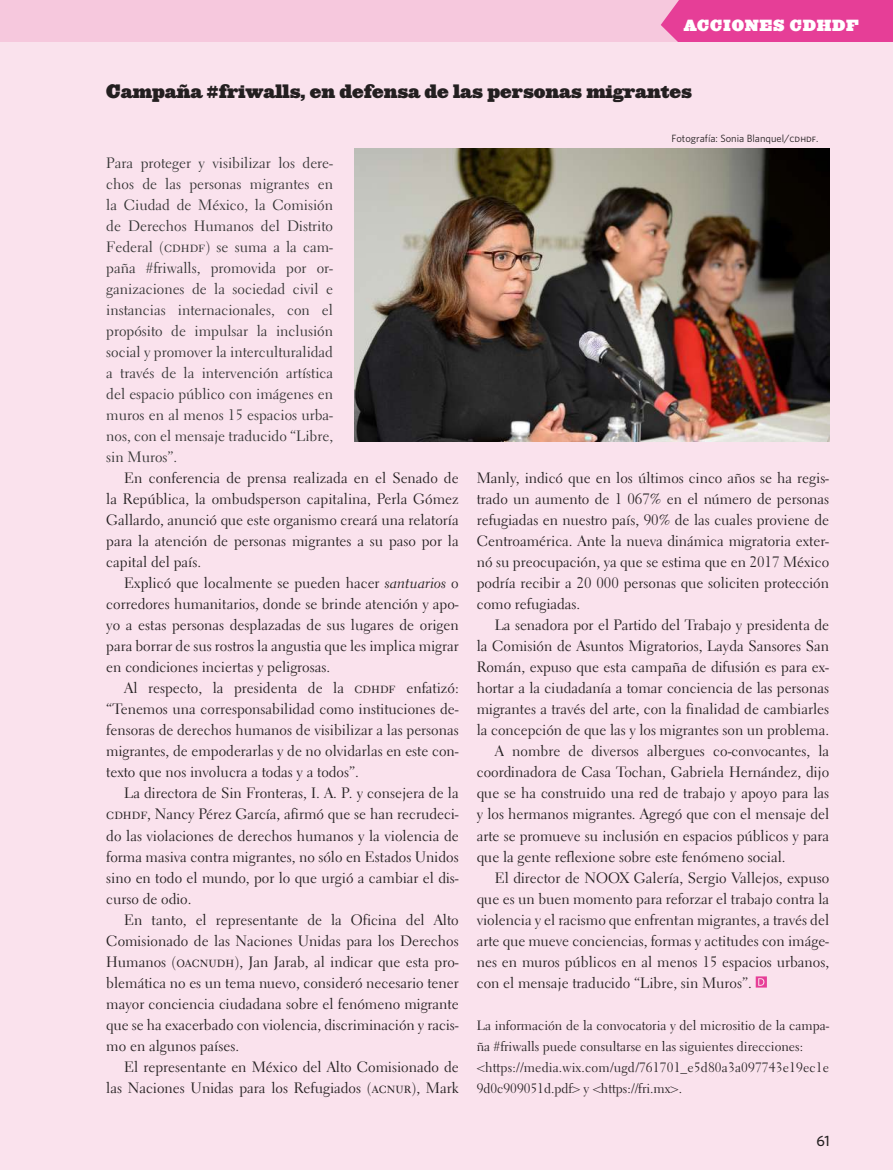
<style>
.page{position:relative;width:893px;height:1170px;background:#fff}
.page>*{position:absolute;margin:0;border:0;box-sizing:border-box;transform-origin:0 0}
.t1{font:18px "Ziggurat HTF Black";color:#231f20}
.t2{font:15px/21px "Electra LT Std";color:#231f20;text-align:justify}
.t3{font:15px/21px "Electra LT Std";color:#333;text-align:justify}
.t4{font:15px "Ziggurat HTF Black";letter-spacing:.05em;color:#fff}
.t5{font:500 15px "Whitney";color:#231f20}
.t6{font:13.5px/21px "Electra LT Std";letter-spacing:.015em;color:#231f20}
.t7{font:10.5px "Whitney";color:#231f20}
.s1{font-family:"Whitney";font-weight:900}
.s2{font-family:"Whitney Book SC"}
.s3{font-family:"Electra LT Std Cursive"}
</style>
<div class="page">
<div style="left:0;top:0;width:781px;height:42px;background:#f6c8dd"></div>
<div style="left:661px;top:0;width:232px;height:42px;background:#e63e97"></div>
<div style="left:0;top:42px;width:893px;height:1127px;background:#fae2ed"></div>
<svg style="left:756px;top:976px;width:11px;height:11px"></svg>
<img style="left:354px;top:149px;width:475px;height:292px">
<p class="t4" style="left:684px;top:16px;width:176px">ACCIONES CDHDF</p>
<p class="t1" style="left:106px;top:79px;width:588px">Campaña <span class="s1">#</span>friwalls, en defensa de las personas migrantes</p>
<p class="t7" style="left:671px;top:132px;width:148px">Fotografía: Sonia Blanquel/<span class="s2">cdhdf</span>.</p>
<p class="t3" style="left:106px;top:152px;width:228px">Para proteger y visibilizar los dere&shy;chos de las personas migrantes en la Ciudad de México, la Comisión de Derechos Humanos del Distrito Federal (cdhdf) se suma a la cam&shy;paña #friwalls, promovida por or&shy;ganizaciones de la sociedad civil e instancias internacionales, con el propósito de impulsar la inclusión social y promover la interculturalidad a través de la intervención artística del espacio público con imágenes en muros en al menos 15 espacios urba&shy;nos, con el mensaje traducido “Libre, sin Muros”.</p>
<p class="t2" style="left:106px;top:467px;width:354px;text-indent:18px">En conferencia de prensa realizada en el Senado de la República, la ombudsperson capitalina, Perla Gómez Gallardo, anunció que este organismo creará una relatoría para la atención de personas migrantes a su paso por la capital del país.</p>
<p class="t2" style="left:106px;top:572px;width:354px;text-indent:18px">Explicó que localmente se pueden hacer <span class="s3">santuarios</span> o corredores humanitarios, donde se brinde atención y apo&shy;yo a estas personas desplazadas de sus lugares de origen para borrar de sus rostros la angustia que les implica migrar en condiciones inciertas y peligrosas.</p>
<p class="t2" style="left:106px;top:677px;width:354px;text-indent:18px">Al respecto, la presidenta de la cdhdf enfatizó: “Tenemos una corresponsabilidad como instituciones de&shy;fensoras de derechos humanos de visibilizar a las personas migrantes, de empoderarlas y de no olvidarlas en este con&shy;texto que nos involucra a todas y a todos”.</p>
<p class="t2" style="left:106px;top:782px;width:354px;text-indent:18px">La directora de Sin Fronteras, I. A. P. y consejera de la cdhdf, Nancy Pérez García, afirmó que se han recrudeci&shy;do las violaciones de derechos humanos y la violencia de forma masiva contra migrantes, no sólo en Estados Unidos sino en todo el mundo, por lo que urgió a cambiar el dis&shy;curso de odio.</p>
<p class="t2" style="left:106px;top:908px;width:354px;text-indent:18px">En tanto, el representante de la Oficina del Alto Comisionado de las Naciones Unidas para los Derechos Humanos (oacnudh), Jan Jarab, al indicar que esta pro&shy;blemática no es un tema nuevo, consideró necesario tener mayor conciencia ciudadana sobre el fenómeno migrante que se ha exacerbado con violencia, discriminación y racis&shy;mo en algunos países.</p>
<p class="t2" style="left:106px;top:1055px;width:354px;text-align:right">El representante en México del Alto Comisionado de las Naciones Unidas para los Refugiados (acnur), Mark</p>
<p class="t2" style="left:477px;top:467px;width:354px">Manly, indicó que en los últimos cinco años se ha regis&shy;trado un aumento de 1 067% en el número de personas refugiadas en nuestro país, 90% de las cuales proviene de Centroamérica. Ante la nueva dinámica migratoria exter&shy;nó su preocupación, ya que se estima que en 2017 México podría recibir a 20 000 personas que soliciten protección como refugiadas.</p>
<p class="t2" style="left:495px;top:614px;width:336px">La senadora por el Partido del Trabajo y presidenta de</p>
<p class="t2" style="left:477px;top:635px;width:354px">la Comisión de Asuntos Migratorios, Layda Sansores San</p>
<p class="t2" style="left:477px;top:656px;width:354px">Román, expuso que esta campaña de difusión es para ex-</p>
<p class="t2" style="left:477px;top:677px;width:354px">hortar a la ciudadanía a tomar conciencia de las personas</p>
<p class="t2" style="left:477px;top:698px;width:354px">migrantes a través del arte, con la finalidad de cambiarles</p>
<p class="t2" style="left:477px;top:719px;width:354px">la concepción de que las y los migrantes son un problema.</p>
<p class="t2" style="left:495px;top:740px;width:336px">A nombre de diversos albergues co-convocantes, la</p>
<p class="t2" style="left:477px;top:761px;width:354px">coordinadora de Casa Tochan, Gabriela Hernández, dijo</p>
<p class="t2" style="left:477px;top:782px;width:354px">que se ha construido una red de trabajo y apoyo para las</p>
<p class="t2" style="left:477px;top:803px;width:354px">y los hermanos migrantes. Agregó que con el mensaje del</p>
<p class="t2" style="left:477px;top:824px;width:354px">arte se promueve su inclusión en espacios públicos y para</p>
<p class="t2" style="left:477px;top:845px;width:310px">que la gente reflexione sobre este fenómeno social.</p>
<p class="t2" style="left:495px;top:866px;width:336px">El director de NOOX Galería, Sergio Vallejos, expuso</p>
<p class="t2" style="left:477px;top:887px;width:354px">que es un buen momento para reforzar el trabajo contra la</p>
<p class="t2" style="left:477px;top:908px;width:354px">violencia y el racismo que enfrentan migrantes, a través del</p>
<p class="t2" style="left:477px;top:929px;width:354px">arte que mueve conciencias, formas y actitudes con imáge-</p>
<p class="t2" style="left:477px;top:950px;width:354px">nes en muros públicos en al menos 15 espacios urbanos,</p>
<p class="t2" style="left:477px;top:971px;width:277px">con el mensaje traducido “Libre, sin Muros”.</p>
<p class="t6" style="left:477px;top:1014px;width:354px">La información de la convocatoria y del micrositio de la campa&shy;ña #friwalls puede consultarse en las siguientes direcciones: &lt;https://media.wix.com/ugd/761701_e5d80a3a097743e19ec1e 9d0c909051d.pdf&gt; y &lt;https://fri.mx&gt;.</p>
<p class="t5" style="left:816px;top:1131px;width:15px">61</p>
</div>
